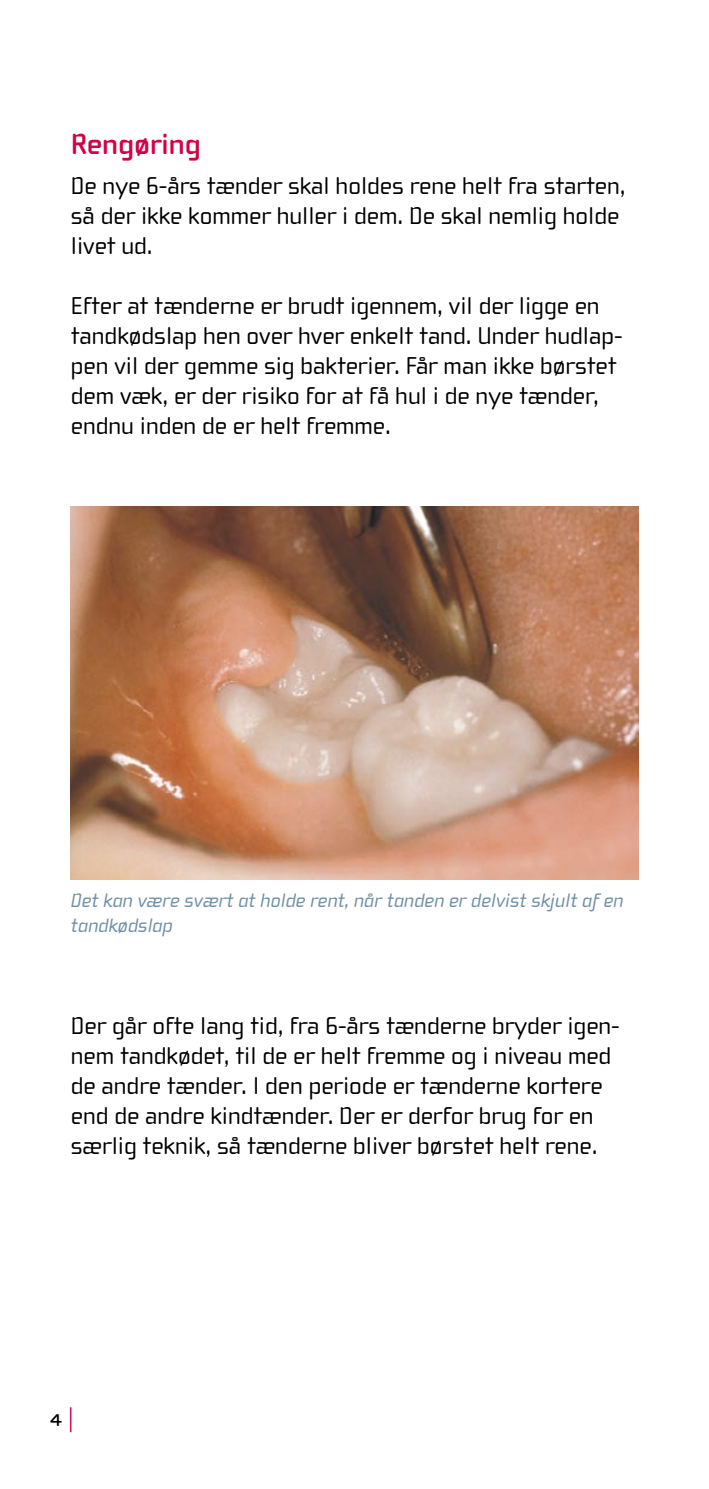
<style>
.page{position:relative;width:709px;height:1489px;background:#fff}
.page>*{position:absolute;margin:0;border:0;box-sizing:border-box;transform-origin:0 0}
.t1{font:700 30px "Cholla Wide OT";color:#d30043}
.t2{font:25px/30px "Cholla Wide OT";color:#000}
.t3{font:25px "Cholla Unicase OT";color:#d30043}
.t4{font:italic 20px/25px "Cholla Wide OT";color:#6d90a6}
</style>
<div class="page">
<img style="left:71px;top:507px;width:567px;height:372px">
<p class="t1" style="left:71px;top:128px;width:131px">Rengøring</p>
<p class="t2" style="left:71px;top:171px;width:556px">De nye 6-års tænder skal holdes rene helt fra starten, så der ikke kommer huller i dem. De skal nemlig holde livet ud.</p>
<p class="t2" style="left:71px;top:291px;width:553px">Efter at tænderne er brudt igennem, vil der ligge en tandkødslap hen over hver enkelt tand. Under hudlap&shy;pen vil der gemme sig bakterier. Får man ikke børstet dem væk, er der risiko for at få hul i de nye tænder, endnu inden de er helt fremme.</p>
<p class="t4" style="left:71px;top:888px;width:554px">Det kan være svært at holde rent, når tanden er delvist skjult af en tandkødslap</p>
<p class="t2" style="left:71px;top:1011px;width:550px">Der går ofte lang tid, fra 6-års tænderne bryder igen&shy;nem tandkødet, til de er helt fremme og i niveau med de andre tænder. I den periode er tænderne kortere end de andre kindtænder. Der er derfor brug for en særlig teknik, så tænderne bliver børstet helt rene.</p>
<p class="t3" style="left:68px;top:1403px;width:7px">|</p>
</div>
